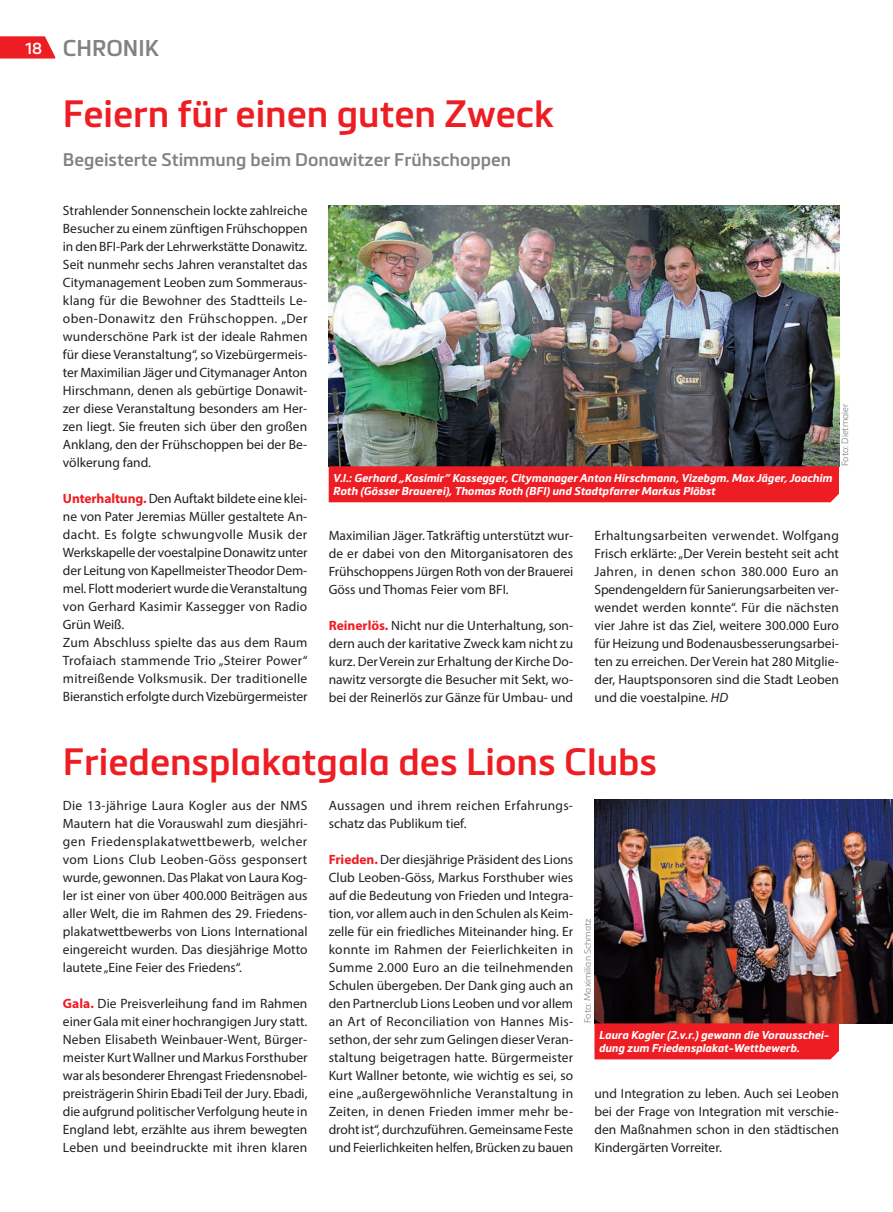
<style>
.page{position:relative;width:893px;height:1212px;background:#fff}
.page>*{position:absolute;margin:0;border:0;box-sizing:border-box;transform-origin:0 0}
.t1{font:600 37.5px "Metronic Pro";color:#ee1d23}
.t2{font:600 22.5px "Metronic Pro";color:#808285}
.t3{font:600 18px "Metronic Pro";color:#808285}
.t4{font:13.5px/18px "Myriad Pro";color:#231f20;text-align:justify}
.t5{font:13.5px/18px "Myriad Pro";letter-spacing:.02em;color:#231f20}
.t6{font:italic 700 11.25px/12.8px "Metronic Pro";color:#fff}
.t7{font:300 9px "Metronic Pro";color:#808285}
.s1{font-size:15.75px;color:#fff}
.s2{font-weight:700;color:#ee1d23}
.s3{font-style:italic}
</style>
<div class="page">
<svg style="left:0;top:36px;width:55px;height:23px"></svg>
<img style="left:329px;top:206px;width:510px;height:260px">
<div style="left:329px;top:466px;width:510px;height:36px;background:#ee1d23"></div>
<img style="left:594px;top:800px;width:299px;height:223px">
<div style="left:594px;top:1023px;width:245px;height:36px;background:#ee1d23"></div>
<h2 class="t2" style="left:25px;top:34px;width:135px"><span class="s1">18</span> CHRONIK</h2>
<h1 class="t1" style="left:63px;top:91px;width:493px">Feiern für einen guten Zweck</h1>
<h3 class="t3" style="left:63px;top:148px;width:450px">Begeisterte Stimmung beim Donawitzer Frühschoppen</h3>
<p class="t4" style="left:63px;top:201px;width:246px">Strahlender Sonnenschein lockte zahlreiche Besucher zu einem zünftigen Frühschoppen in den BFI-Park der Lehrwerkstätte Donawitz.<br>Seit nunmehr sechs Jahren veranstaltet das Citymanagement Leoben zum Sommeraus&shy;klang für die Bewohner des Stadtteils Le&shy;oben-Donawitz den Frühschoppen. „Der wunderschöne Park ist der ideale Rahmen für diese Veranstaltung“, so Vizebürgermeis&shy;ter Maximilian Jäger und Citymanager Anton Hirschmann, denen als gebürtige Donawit&shy;zer diese Veranstaltung besonders am Her&shy;zen liegt. Sie freuten sich über den großen Anklang, den der Frühschoppen bei der Be&shy;völkerung fand.</p>
<p class="t4" style="left:63px;top:489px;width:246px;text-align:left"><span class="s2">Unterhaltung.</span> Den Auftakt bildete eine klei&shy;ne von Pater Jeremias Müller gestaltete An&shy;dacht. Es folgte schwungvolle Musik der Werkskapelle der voestalpine Donawitz unter der Leitung von Kapellmeister Theodor Dem&shy;mel. Flott moderiert wurde die Veranstaltung von Gerhard Kasimir Kassegger von Radio Grün Weiß.<br>Zum Abschluss spielte das aus dem Raum Trofaiach stammende Trio „Steirer Power“ mitreißende Volksmusik. Der traditionelle Bieranstich erfolgte durch Vizebürgermeister</p>
<p class="t7" style="left:839px;top:466px;width:64px;rotate:-90deg">Foto: Dietmaier</p>
<p class="t6" style="left:333px;top:472px;width:501px">V.l.: Gerhard „Kasimir“ Kassegger, Citymanager Anton Hirschmann, Vizebgm. Max Jäger, Joachim<br>Roth (Gösser Brauerei), Thomas Roth (BFI) und Stadtpfarrer Markus Plöbst</p>
<p class="t4" style="left:329px;top:526px;width:246px">Maximilian Jäger. Tatkräftig unterstützt wur&shy;de er dabei von den Mitorganisatoren des Frühschoppens Jürgen Roth von der Brauerei Göss und Thomas Feier vom BFI.</p>
<p class="t4" style="left:329px;top:616px;width:246px"><span class="s2">Reinerlös.</span> Nicht nur die Unterhaltung, son&shy;dern auch der karitative Zweck kam nicht zu kurz. Der Verein zur Erhaltung der Kirche Do&shy;nawitz versorgte die Besucher mit Sekt, wo&shy;bei der Reinerlös zur Gänze für Umbau- und</p>
<p class="t4" style="left:594px;top:526px;width:246px">Erhaltungsarbeiten verwendet. Wolfgang Frisch erklärte: „Der Verein besteht seit acht Jahren, in denen schon 380.000 Euro an Spendengeldern für Sanierungsarbeiten ver&shy;wendet werden konnte“. Für die nächsten vier Jahre ist das Ziel, weitere 300.000 Euro für Heizung und Bodenausbesserungsarbei&shy;ten zu erreichen. Der Verein hat 280 Mitglie&shy;der, Hauptsponsoren sind die Stadt Leoben und die voestalpine. <span class="s3">HD</span></p>
<h1 class="t1" style="left:63px;top:739px;width:596px">Friedensplakatgala des Lions Clubs</h1>
<p class="t5" style="left:329px;top:796px;width:246px">Aussagen und ihrem reichen Erfahrungs&shy;schatz das Publikum tief.</p>
<p class="t4" style="left:329px;top:850px;width:246px"><span class="s2">Frieden.</span> Der diesjährige Präsident des Lions Club Leoben-Göss, Markus Forsthuber wies auf die Bedeutung von Frieden und Integra&shy;tion, vor allem auch in den Schulen als Keim&shy;zelle für ein friedliches Miteinander hing. Er konnte im Rahmen der Feierlichkeiten in Summe 2.000 Euro an die teilnehmenden Schulen übergeben. Der Dank ging auch an den Partnerclub Lions Leoben und vor allem an Art of Reconciliation von Hannes Mis&shy;sethon, der sehr zum Gelingen dieser Veran&shy;staltung beigetragen hatte. Bürgermeister Kurt Wallner betonte, wie wichtig es sei, so eine „außergewöhnliche Veranstaltung in Zeiten, in denen Frieden immer mehr be&shy;droht ist“, durchzuführen. Gemeinsame Feste und Feierlichkeiten helfen, Brücken zu bauen</p>
<p class="t4" style="left:63px;top:796px;width:246px">Die 13-jährige Laura Kogler aus der NMS Mautern hat die Vorauswahl zum diesjähri&shy;gen Friedensplakatwettbewerb, welcher vom Lions Club Leoben-Göss gesponsert wurde, gewonnen. Das Plakat von Laura Kog&shy;ler ist einer von über 400.000 Beiträgen aus aller Welt, die im Rahmen des 29. Friedens&shy;plakatwettbewerbs von Lions International eingereicht wurden. Das diesjährige Motto lautete „Eine Feier des Friedens“.</p>
<p class="t4" style="left:63px;top:994px;width:246px"><span class="s2">Gala.</span> Die Preisverleihung fand im Rahmen einer Gala mit einer hochrangigen Jury statt.<br>Neben Elisabeth Weinbauer-Went, Bürger&shy;meister Kurt Wallner und Markus Forsthuber war als besonderer Ehrengast Friedensnobel&shy;preisträgerin Shirin Ebadi Teil der Jury. Ebadi, die aufgrund politischer Verfolgung heute in England lebt, erzählte aus ihrem bewegten Leben und beeindruckte mit ihren klaren</p>
<p class="t7" style="left:582px;top:1023px;width:106px;rotate:-90deg">Foto: Maximilian Schmatz</p>
<p class="t6" style="left:599px;top:1029px;width:232px">Laura Kogler (2.v.r.) gewann die Vorausschei&shy;dung zum Friedensplakat-Wettbewerb.</p>
<p class="t4" style="left:594px;top:1084px;width:246px">und Integration zu leben. Auch sei Leoben bei der Frage von Integration mit verschie&shy;den Maßnahmen schon in den städtischen Kindergärten Vorreiter.</p>
</div>
